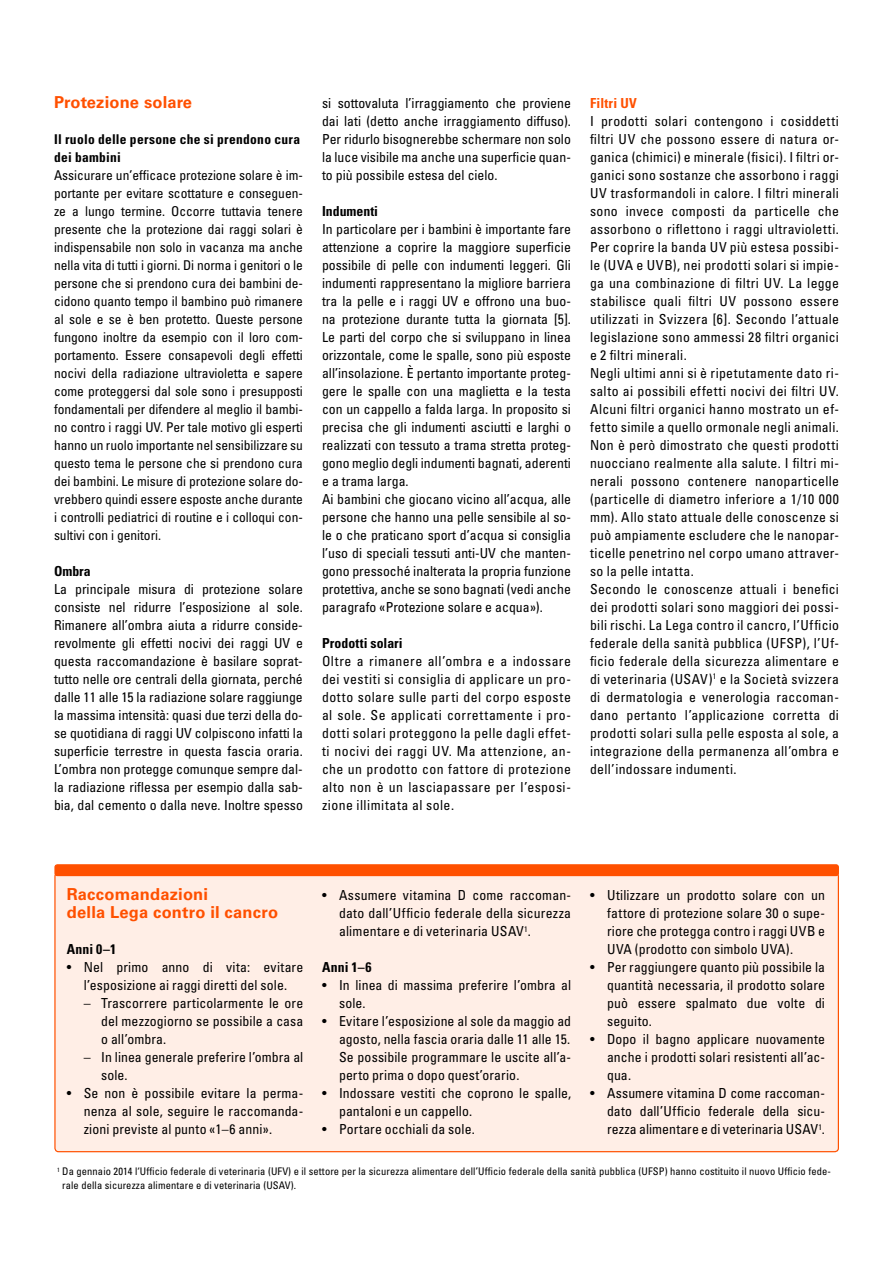
<style>
.page{position:relative;width:893px;height:1263px;background:#fff}
.page>*{position:absolute;margin:0;border:0;box-sizing:border-box;transform-origin:0 0}
.t1{font:700 16.5px/18px "Univers LT Std";letter-spacing:.01em;color:#ff5000}
.t2{font:condensed 13.8px/18px "Univers LT Std";letter-spacing:.015em;color:#000;text-align:justify}
.t3{font:700 condensed 13.8px "Univers LT Std";color:#000}
.t4{font:700 condensed 13.8px "Univers LT Std";letter-spacing:.02em;color:#ff5000}
.t5{font:condensed 13.5px/18px "Univers LT Std";letter-spacing:-.005em;color:#000;text-align:justify}
.t6{font:700 condensed 13.5px/18px "Univers LT Std";letter-spacing:.025em;color:#000}
.t7{font:condensed 10.5px/13.5px "Univers LT Std";letter-spacing:.01em;color:#000}
</style>
<div class="page">
<div style="left:55px;top:873px;width:783px;height:279px;background:#ffeee6;border-radius:4px"></div>
<div style="left:55px;top:865px;width:783px;height:10px;background:#ff5000;border-radius:2px"></div>
<div style="left:54px;top:864px;width:785px;height:12px;border:1px solid #ff5000;border-radius:2px"></div>
<p class="t1" style="left:54px;top:93px;width:140px">Protezione solare</p>
<p class="t6" style="left:54px;top:130px;width:248px">Il ruolo delle persone che si prendono cura dei bambini</p>
<p class="t5" style="left:54px;top:166px;width:250px">Assicurare un’efficace protezione solare è im&shy;portante per evitare scottature e conseguen&shy;ze a lungo termine. Occorre tuttavia tenere presente che la protezione dai raggi solari è indispensabile non solo in vacanza ma anche nella vita di tutti i giorni. Di norma i genitori o le persone che si prendono cura dei bambini de&shy;cidono quanto tempo il bambino può rimanere al sole e se è ben protetto. Queste persone fungono inoltre da esempio con il loro com&shy;portamento. Essere consapevoli degli effetti nocivi della radiazione ultravioletta e sapere come proteggersi dal sole sono i presupposti fondamentali per difendere al meglio il bambi&shy;no contro i raggi UV. Per tale motivo gli esperti hanno un ruolo importante nel sensibilizzare su questo tema le persone che si prendono cura dei bambini. Le misure di protezione solare do&shy;vrebbero quindi essere esposte anche durante i controlli pediatrici di routine e i colloqui con&shy;sultivi con i genitori.</p>
<p class="t3" style="left:54px;top:563px;width:38px">Ombra</p>
<p class="t2" style="left:54px;top:580px;width:250px">La principale misura di protezione solare consiste nel ridurre l’esposizione al sole.<br>Rimanere all’ombra aiuta a ridurre conside&shy;revolmente gli effetti nocivi dei raggi UV e questa raccomandazione è basilare soprat&shy;tutto nelle ore centrali della giornata, perché dalle 11 alle 15 la radiazione solare raggiunge la massima intensità: quasi due terzi della do&shy;se quotidiana di raggi UV colpiscono infatti la superficie terrestre in questa fascia oraria.<br>L’ombra non protegge comunque sempre dal&shy;la radiazione riflessa per esempio dalla sab&shy;bia, dal cemento o dalla neve. Inoltre spesso</p>
<p class="t2" style="left:322px;top:94px;width:250px">si sottovaluta l’irraggiamento che proviene dai lati (detto anche irraggiamento diffuso).<br>Per ridurlo bisognerebbe schermare non solo la luce visibile ma anche una superficie quan&shy;to più possibile estesa del cielo.</p>
<p class="t3" style="left:322px;top:203px;width:57px">Indumenti</p>
<p class="t2" style="left:322px;top:220px;width:250px;text-align:left">In particolare per i bambini è importante fare attenzione a coprire la maggiore superficie possibile di pelle con indumenti leggeri. Gli indumenti rappresentano la migliore barriera tra la pelle e i raggi UV e offrono una buo&shy;na protezione durante tutta la giornata [5].<br>Le parti del corpo che si sviluppano in linea orizzontale, come le spalle, sono più esposte all’insolazione. È pertanto importante proteg&shy;gere le spalle con una maglietta e la testa con un cappello a falda larga. In proposito si precisa che gli indumenti asciutti e larghi o realizzati con tessuto a trama stretta proteg&shy;gono meglio degli indumenti bagnati, aderenti e a trama larga.<br>Ai bambini che giocano vicino all’acqua, alle persone che hanno una pelle sensibile al so&shy;le o che praticano sport d’acqua si consiglia l’uso di speciali tessuti anti-UV che manten&shy;gono pressoché inalterata la propria funzione protettiva, anche se sono bagnati (vedi anche paragrafo «Protezione solare e acqua»).</p>
<p class="t3" style="left:322px;top:635px;width:82px">Prodotti solari</p>
<p class="t2" style="left:322px;top:652px;width:250px">Oltre a rimanere all’ombra e a indossare dei vestiti si consiglia di applicare un pro&shy;dotto solare sulle parti del corpo esposte al sole. Se applicati correttamente i pro&shy;dotti solari proteggono la pelle dagli effet&shy;ti nocivi dei raggi UV. Ma attenzione, an&shy;che un prodotto con fattore di protezione alto non è un lasciapassare per l’esposi&shy;zione illimitata al sole.</p>
<p class="t4" style="left:590px;top:95px;width:48px">Filtri UV</p>
<p class="t2" style="left:590px;top:112px;width:250px;text-align:left">I prodotti solari contengono i cosiddetti filtri UV che possono essere di natura or&shy;ganica (chimici) e minerale (fisici). I filtri or&shy;ganici sono sostanze che assorbono i raggi UV trasformandoli in calore. I filtri minerali sono invece composti da particelle che assorbono o riflettono i raggi ultravioletti.<br>Per coprire la banda UV più estesa possibi&shy;le (UVA e UVB), nei prodotti solari si impie&shy;ga una combinazione di filtri UV. La legge stabilisce quali filtri UV possono essere utilizzati in Svizzera [6]. Secondo l’attuale legislazione sono ammessi 28 filtri organici e 2 filtri minerali.<br>Negli ultimi anni si è ripetutamente dato ri&shy;salto ai possibili effetti nocivi dei filtri UV.<br>Alcuni filtri organici hanno mostrato un ef&shy;fetto simile a quello ormonale negli animali.<br>Non è però dimostrato che questi prodotti nuocciano realmente alla salute. I filtri mi&shy;nerali possono contenere nanoparticelle (particelle di diametro inferiore a 1/10 000 mm). Allo stato attuale delle conoscenze si può ampiamente escludere che le nanopar&shy;ticelle penetrino nel corpo umano attraver&shy;so la pelle intatta.<br>Secondo le conoscenze attuali i benefici dei prodotti solari sono maggiori dei possi&shy;bili rischi. La Lega contro il cancro, l’Ufficio federale della sanità pubblica (UFSP), l’Uf&shy;ficio federale della sicurezza alimentare e di veterinaria (USAV)<sup>1</sup> e la Società svizzera di dermatologia e venerologia raccoman&shy;dano pertanto l’applicazione corretta di prodotti solari sulla pelle esposta al sole, a integrazione della permanenza all’ombra e dell’indossare indumenti.</p>
<p class="t1" style="left:67px;top:885px;width:213px">Raccomandazioni<br>della Lega contro il cancro</p>
<p class="t3" style="left:67px;top:941px;width:51px">Anni 0–1</p>
<p class="t2" style="left:67px;top:958px;width:238px;text-align:center">• Nel primo anno di vita: evitare l’esposizione ai raggi diretti del sole.</p>
<p class="t2" style="left:101px;top:994px;width:204px;text-indent:-17px">– Trascorrere particolarmente le ore del mezzogiorno se possibile a casa o all’ombra.</p>
<p class="t2" style="left:101px;top:1048px;width:204px;text-indent:-17px">– In linea generale preferire l’ombra al sole.</p>
<p class="t2" style="left:84px;top:1084px;width:221px;text-indent:-17px">• Se non è possibile evitare la perma&shy;nenza al sole, seguire le raccomanda&shy;zioni previste al punto «1–6 anni».</p>
<p class="t2" style="left:339px;top:886px;width:234px;text-indent:-17px">• Assumere vitamina D come raccoman&shy;dato dall’Ufficio federale della sicurezza alimentare e di veterinaria USAV<sup>1</sup>.</p>
<p class="t3" style="left:322px;top:959px;width:51px">Anni 1–6</p>
<p class="t2" style="left:339px;top:976px;width:234px;text-indent:-17px">• In linea di massima preferire l’ombra al sole.</p>
<p class="t2" style="left:339px;top:1012px;width:234px;text-indent:-17px">• Evitare l’esposizione al sole da maggio ad agosto, nella fascia oraria dalle 11 alle 15.<br>Se possibile programmare le uscite all’a&shy;perto prima o dopo quest’orario.</p>
<p class="t2" style="left:339px;top:1084px;width:234px;text-indent:-17px">• Indossare vestiti che coprono le spalle, pantaloni e un cappello.</p>
<p class="t2" style="left:322px;top:1120px;width:154px">• Portare occhiali da sole.</p>
<p class="t2" style="left:607px;top:886px;width:219px;text-indent:-17px">• Utilizzare un prodotto solare con un fattore di protezione solare 30 o supe&shy;riore che protegga contro i raggi UVB e UVA (prodotto con simbolo UVA).</p>
<p class="t2" style="left:607px;top:958px;width:219px;text-indent:-17px">• Per raggiungere quanto più possibile la quantità necessaria, il prodotto solare può essere spalmato due volte di seguito.</p>
<p class="t2" style="left:607px;top:1030px;width:219px;text-indent:-17px">• Dopo il bagno applicare nuovamente anche i prodotti solari resistenti all’ac&shy;qua.</p>
<p class="t2" style="left:607px;top:1084px;width:219px;text-indent:-17px">• Assumere vitamina D come raccoman&shy;dato dall’Ufficio federale della sicu&shy;rezza alimentare e di veterinaria USAV<sup>1</sup>.</p>
<p class="t7" style="left:62px;top:1164px;width:770px;text-indent:-5px"><sup>1</sup> Da gennaio 2014 l‘Ufficio federale di veterinaria (UFV) e il settore per la sicurezza alimentare dell’Ufficio federale della sanità pubblica (UFSP) hanno costituito il nuovo Ufficio fede&shy;rale della sicurezza alimentare e di veterinaria (USAV).</p>
</div>
